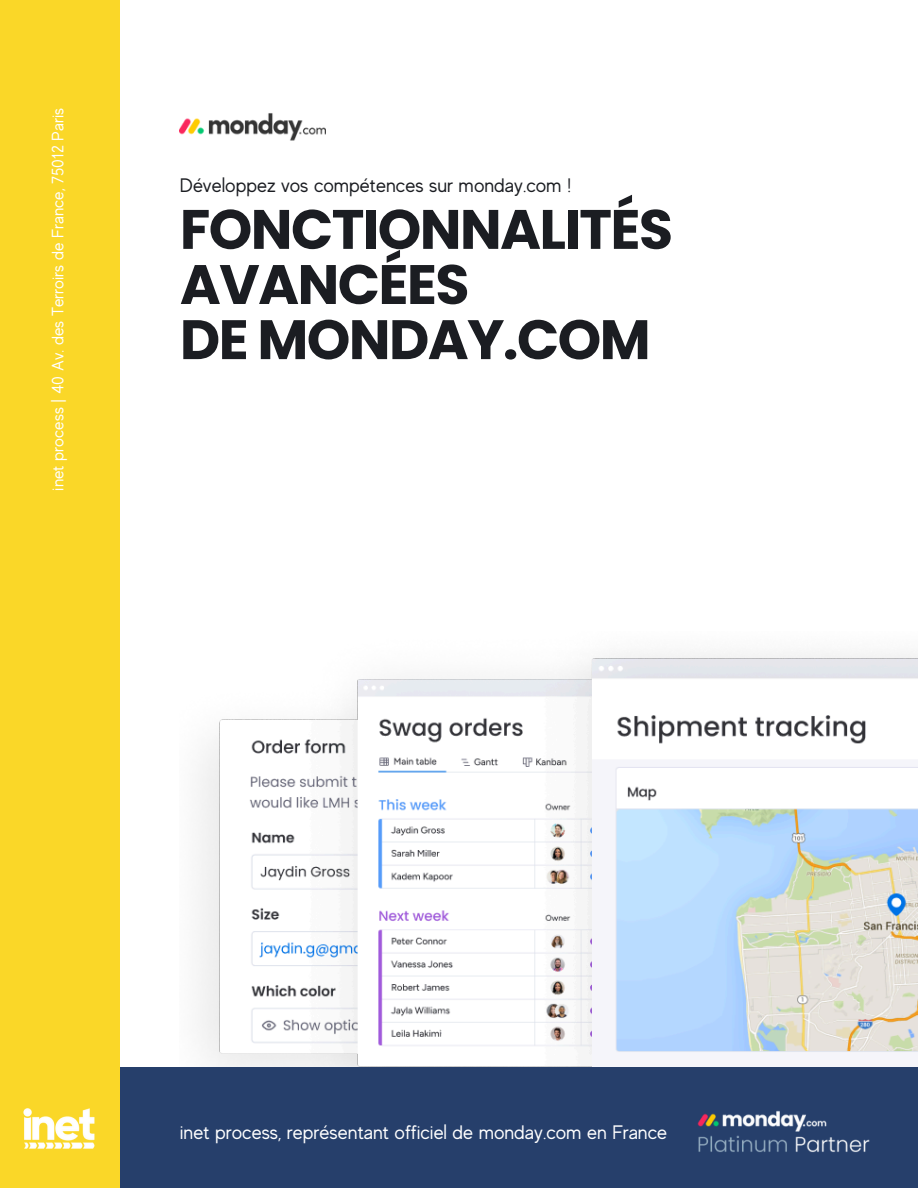
<style>
.page{position:relative;width:918px;height:1188px;background:#fff}
.page>*{position:absolute;margin:0;border:0;box-sizing:border-box;transform-origin:0 0}
.t1{font:700 55.5px/55.2px "Poppins";letter-spacing:-.03em;color:#1b1d22}
.t2{font:19.5px "MADE Evolve Sans";color:#fff}
.t3{font:19.5px "MADE Evolve Sans";color:#1b1d22}
.t4{font:16.5px "MADE Evolve Sans";color:#fff}
</style>
<div class="page">
<div style="left:0;top:0;width:120px;height:1188px;background:#fad728"></div>
<img style="left:180px;top:653px;width:738px;height:415px">
<div style="left:120px;top:1068px;width:798px;height:120px;background:#263f6b"></div>
<img style="left:180px;top:113px;width:145px;height:28px">
<img style="left:23px;top:1108px;width:72px;height:41px">
<img style="left:698px;top:1110px;width:172px;height:43px">
<p class="t4" style="left:49px;top:491px;width:384px;rotate:-90deg">inet process | 40 Av. des Terroirs de France, 75012 Paris</p>
<p class="t3" style="left:180px;top:175px;width:393px">Développez vos compétences sur monday.com !</p>
<p class="t1" style="left:180px;top:202px;width:495px">FONCTIONNALITÉS<br>AVANCÉES<br>DE MONDAY.COM</p>
<h1 class="t2" style="left:180px;top:1122px;width:489px">inet process, représentant officiel de monday.com en France</h1>
</div>
